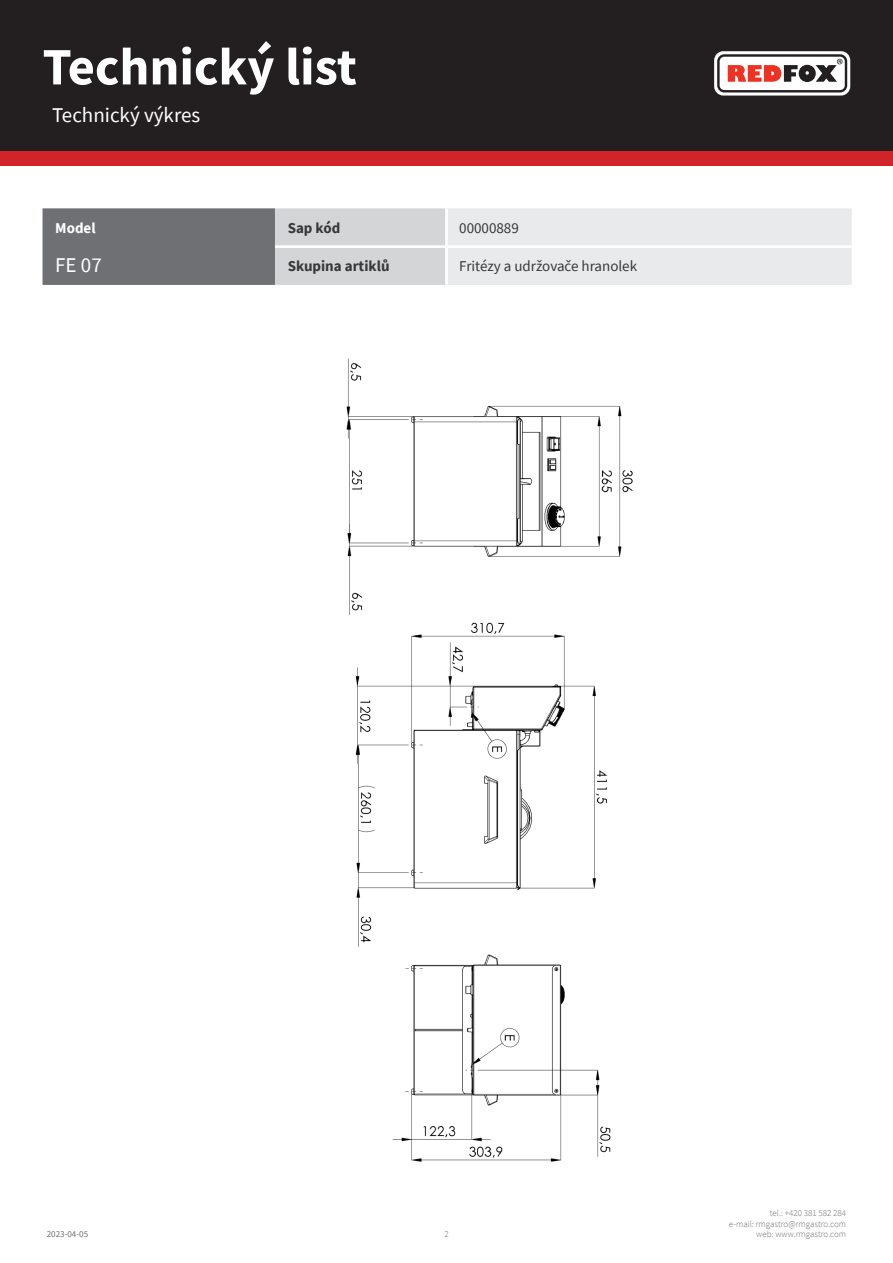
<style>
.page{position:relative;width:893px;height:1263px;background:#fff}
.page>*{position:absolute;margin:0;border:0;box-sizing:border-box;transform-origin:0 0}
.t1{font:700 52.5px "Source Sans Pro";color:#fff}
.kapitola{font:21px "Source Sans Pro";color:#fff}
.tabulka_-_headline{font:21px "Source Sans Pro";color:#fff}
.tabulka_-_text{font:15px "Source Sans Pro";color:#383839}
.tabulka_-_text-2{font:700 15px "Source Sans Pro";color:#383839}
.tabulka_-_text-3{font:700 15px "Source Sans Pro";color:#fff}
.t2{font:300 9px/10.8px "Source Sans Pro";color:#6f7073;text-align:right}
.t3{font:9px "Source Sans Pro";color:#6f7073}
</style>
<div class="page">
<div style="left:0;top:0;width:893px;height:166px;background:#d1232a"></div>
<div style="left:0;top:0;width:893px;height:151px;background:#231f20"></div>
<svg style="left:714px;top:51px;width:136px;height:45px"></svg>
<img style="left:346px;top:358px;width:287px;height:804px">
<svg style="left:43px;top:208px;width:809px;height:77px;background:#c0c1c3"></svg>
<hr style="left:445px;top:208px;width:3px;height:37px;background:#fff">
<hr style="left:275px;top:245px;width:171px;height:3px;background:#fff">
<hr style="left:446px;top:245px;width:406px;height:3px;background:#fff">
<hr style="left:445px;top:248px;width:3px;height:37px;background:#fff">
<h1 class="t1" style="left:43px;top:31px;width:316px">Technický list</h1>
<p class="kapitola" style="left:52px;top:101px;width:150px">Technický výkres</p>
<p class="tabulka_-_text-3" style="left:55px;top:218px;width:42px">Model</p>
<p class="tabulka_-_text-2" style="left:288px;top:218px;width:54px">Sap kód</p>
<p class="tabulka_-_text" style="left:459px;top:219px;width:61px">00000889</p>
<p class="tabulka_-_headline" style="left:55px;top:251px;width:48px">FE 07</p>
<p class="tabulka_-_text-2" style="left:288px;top:256px;width:103px">Skupina artiklů</p>
<p class="tabulka_-_text" style="left:459px;top:257px;width:179px">Fritézy a udržovače hranolek</p>
<p class="t3" style="left:47px;top:1229px;width:43px">2023-04-05</p>
<p class="t2" style="left:444px;top:1229px;width:6px">2</p>
<p class="t2" style="left:729px;top:1207px;width:119px">tel.: +420 381 582 284<br>e-mail: rmgastro@rmgastro.com web: www.rmgastro.com</p>
</div>
